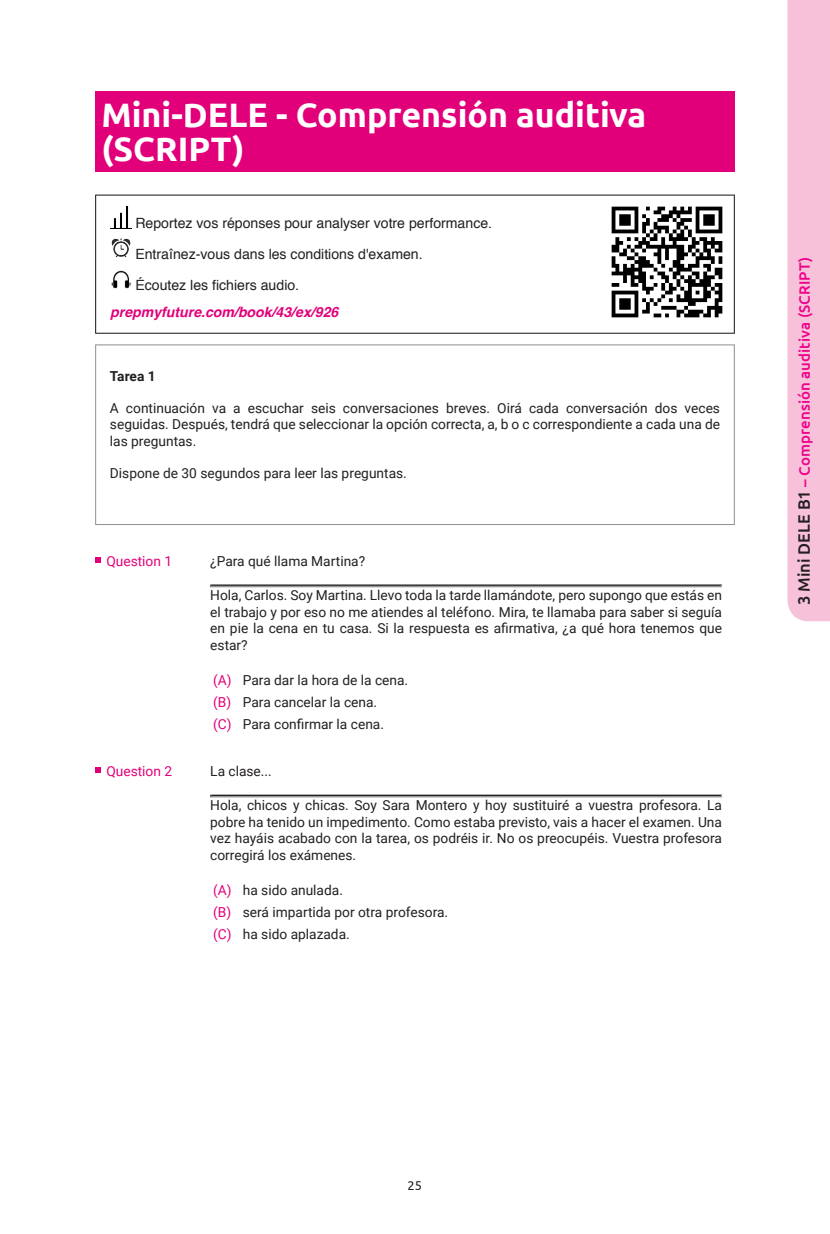
<style>
.page{position:relative;width:830px;height:1234px;background:#fff}
.page>*{position:absolute;margin:0;border:0;box-sizing:border-box;transform-origin:0 0}
.t1{font:700 33.9px/33.9px "Ubuntu";color:#fff}
.t2{font:500 15px "Ubuntu";letter-spacing:.005em;color:#ed028c}
.t3{font:14.1px/30.9px "Helvetica";color:#231f20}
.t4{font:italic 700 14.1px "Helvetica";color:#e2007a}
.t5{font:13.8px/16.5px "Roboto";color:#231f20;text-align:justify}
.t6{font:13.8px "Roboto";color:#e2007a}
.t7{font:700 13.8px "Roboto";letter-spacing:-.005em;color:#231f20}
.t8{font:12.75px "Ubuntu";color:#231f20}
.s1{color:#e2007a}
.s2{font-size:16.5px;color:#231f20}
</style>
<div class="page">
<div style="left:95px;top:92px;width:639px;height:80px;background:#e2007a"></div>
<svg style="left:95px;top:194px;width:639px;height:140px"></svg>
<svg style="left:95px;top:344px;width:639px;height:181px"></svg>
<img style="left:110px;top:207px;width:21px;height:21px">
<img style="left:110px;top:238px;width:21px;height:21px">
<img style="left:110px;top:269px;width:21px;height:21px">
<svg style="left:95px;top:557px;width:6px;height:5px"></svg>
<svg style="left:210px;top:584px;width:511px;height:3px;background:#757476"></svg>
<svg style="left:95px;top:767px;width:6px;height:5px"></svg>
<svg style="left:210px;top:794px;width:511px;height:3px;background:#79787a"></svg>
<img style="left:604px;top:200px;width:125px;height:125px">
<div style="left:787px;top:0;width:43px;height:621px;background:#f7c1d9"></div>
<h1 class="t1" style="left:101px;top:98px;width:546px">Mini-DELE - Comprensión auditiva (SCRIPT)</h1>
<p class="t3" style="left:135px;top:208px;width:358px">Reportez vos réponses pour analyser votre performance.<br>Entraînez-vous dans les conditions d'examen.<br>Écoutez les fichiers audio.</p>
<p class="t4" style="left:110px;top:300px;width:229px">prepmyfuture.com/book/43/ex/926</p>
<p class="t7" style="left:110px;top:366px;width:47px">Tarea 1</p>
<p class="t5" style="left:110px;top:399px;width:611px">A continuación va a escuchar seis conversaciones breves. Oirá cada conversación dos veces seguidas. Después, tendrá que seleccionar la opción correcta, a, b o c correspondiente a cada una de las preguntas.</p>
<p class="t5" style="left:110px;top:463px;width:298px">Dispone de 30 segundos para leer las preguntas.</p>
<p class="t6" style="left:106px;top:551px;width:67px">Question 1</p>
<p class="t5" style="left:210px;top:551px;width:156px">¿Para qué llama Martina?</p>
<p class="t5" style="left:210px;top:586px;width:513px">Hola, Carlos. Soy Martina. Llevo toda la tarde llamándote, pero supongo que estás en el trabajo y por eso no me atiendes al teléfono. Mira, te llamaba para saber si seguía en pie la cena en tu casa. Si la respuesta es afirmativa, ¿a qué hora tenemos que estar?</p>
<p class="t5" style="left:213px;top:668px;width:196px;line-height:22.2px;text-align:left"><span class="s1">(A)</span> Para dar la hora de la cena. <span class="s1">(B)</span> Para cancelar la cena.<br><span class="s1">(C)</span> Para confirmar la cena.</p>
<p class="t6" style="left:106px;top:761px;width:67px">Question 2</p>
<p class="t5" style="left:210px;top:761px;width:63px">La clase...</p>
<p class="t5" style="left:210px;top:796px;width:513px">Hola, chicos y chicas. Soy Sara Montero y hoy sustituiré a vuestra profesora. La pobre ha tenido un impedimento. Como estaba previsto, vais a hacer el examen. Una vez hayáis acabado con la tarea, os podréis ir. No os preocupéis. Vuestra profesora corregirá los exámenes.</p>
<p class="t5" style="left:213px;top:878px;width:236px;line-height:22.2px;text-align:left"><span class="s1">(A)</span> ha sido anulada.<br><span class="s1">(B)</span> será impartida por otra profesora. <span class="s1">(C)</span> ha sido aplazada.</p>
<p class="t2" style="left:794px;top:605px;width:350px;rotate:-90deg"><span class="s2">3 Mini DELE B1</span> – Comprensión auditiva (SCRIPT)</p>
<p class="t8" style="left:407px;top:1177px;width:16px">25</p>
</div>
